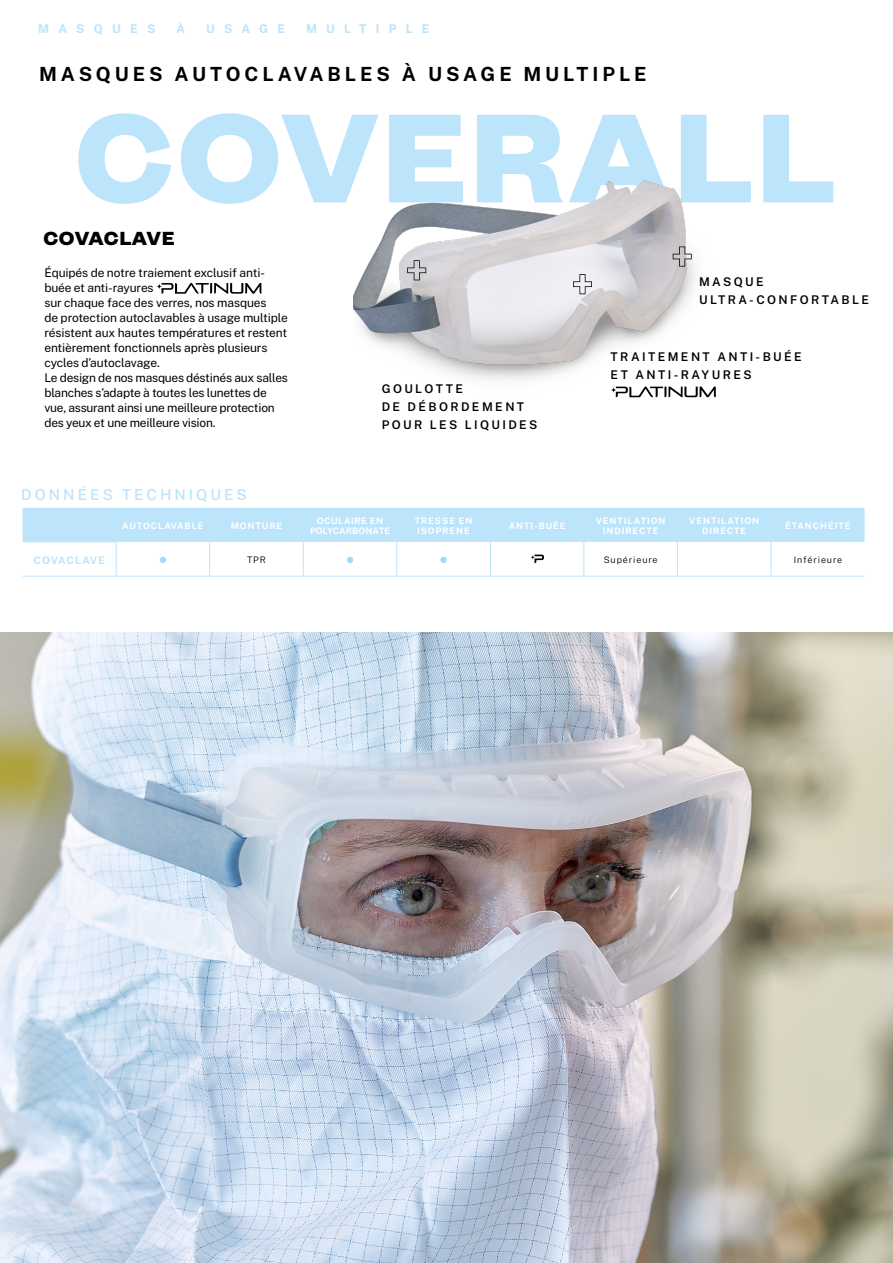
<style>
.page{position:relative;width:893px;height:1263px;background:#fff}
.page>*{position:absolute;margin:0;border:0;box-sizing:border-box;transform-origin:0 0}
.t1{font:900 120px "Mint Grotesk V1.1";letter-spacing:.02em;color:#bce4fa}
.t2{font:700 19.5px "Public Sans";letter-spacing:.2em;color:#000}
.t3{font:900 18px "Mint Grotesk V1.1";letter-spacing:.015em;color:#000}
.t4{font:500 15px "Public Sans";letter-spacing:.2em;color:#bce4fa}
.t5{font:12px/15px "Public Sans";letter-spacing:-.02em;color:#000}
.t6{font:600 12px/18px "Public Sans";letter-spacing:.2em;color:#000}
.t7{font:700 12px "Public Sans";letter-spacing:.77em;color:#bce4fa}
.t8{font:700 10.5px "Public Sans";letter-spacing:.09em;color:#bce4fa}
.t9{font:700 9px/10.8px "Public Sans";letter-spacing:.1em;color:#fff;text-align:center}
.t10{font:700 9px/10.8px "Public Sans";letter-spacing:.01em;color:#fff;text-align:center}
.t11{font:300 9px "Public Sans";letter-spacing:.1em;color:#000}
</style>
<div class="page">
<img style="left:354px;top:180px;width:362px;height:207px">
<img style="left:0;top:632px;width:893px;height:631px">
<svg style="left:673px;top:246px;width:19px;height:21px"></svg>
<svg style="left:407px;top:260px;width:19px;height:20px"></svg>
<svg style="left:611px;top:387px;width:105px;height:11px"></svg>
<svg style="left:573px;top:274px;width:19px;height:20px"></svg>
<svg style="left:156px;top:283px;width:105px;height:11px"></svg>
<div style="left:23px;top:508px;width:841px;height:34px;background:#bce4fa"></div>
<hr style="left:116px;top:542px;width:1px;height:34px;background:#bce4fa">
<hr style="left:209px;top:542px;width:1px;height:34px;background:#bce4fa">
<hr style="left:303px;top:542px;width:1px;height:34px;background:#bce4fa">
<hr style="left:396px;top:542px;width:1px;height:34px;background:#bce4fa">
<hr style="left:490px;top:542px;width:1px;height:34px;background:#bce4fa">
<hr style="left:583px;top:542px;width:1px;height:34px;background:#bce4fa">
<hr style="left:677px;top:542px;width:1px;height:34px;background:#bce4fa">
<hr style="left:771px;top:542px;width:1px;height:34px;background:#bce4fa">
<hr style="left:116px;top:576px;width:94px;height:1px;background:#bce4fa">
<hr style="left:210px;top:576px;width:93px;height:1px;background:#bce4fa">
<hr style="left:303px;top:576px;width:94px;height:1px;background:#bce4fa">
<hr style="left:397px;top:576px;width:93px;height:1px;background:#bce4fa">
<hr style="left:490px;top:576px;width:94px;height:1px;background:#bce4fa">
<hr style="left:584px;top:576px;width:93px;height:1px;background:#bce4fa">
<hr style="left:677px;top:576px;width:94px;height:1px;background:#bce4fa">
<hr style="left:771px;top:576px;width:93px;height:1px;background:#bce4fa">
<hr style="left:23px;top:541px;width:94px;height:1px;background:#bce4fa">
<hr style="left:23px;top:576px;width:93px;height:1px;background:#bce4fa">
<svg style="left:160px;top:557px;width:6px;height:6px"></svg>
<svg style="left:347px;top:557px;width:6px;height:6px"></svg>
<div style="left:440px;top:557px;width:7px;height:6px;background:#a4dbf8;border-radius:50%"></div>
<svg style="left:530px;top:555px;width:14px;height:8px"></svg>
<p class="t7" style="left:38px;top:20px;width:119px">MASQUES</p>
<p class="t7" style="left:176px;top:20px;width:10px">À</p>
<p class="t7" style="left:206px;top:20px;width:80px">USAGE</p>
<p class="t7" style="left:306px;top:20px;width:125px">MULTIPLE</p>
<h2 class="t2" style="left:39px;top:60px;width:609px">MASQUES AUTOCLAVABLES À USAGE MULTIPLE</h2>
<h1 class="t1" style="left:75px;top:84px;width:762px">COVERALL</h1>
<h3 class="t3" style="left:43px;top:228px;width:133px">COVACLAVE</h3>
<p class="t6" style="left:699px;top:271px;width:171px">MASQUE<br>ULTRA-CONFORTABLE</p>
<p class="t5" style="left:44px;top:264px;width:245px">Équipés de notre traiement exclusif anti&shy;buée et anti-rayures<br>sur chaque face des verres, nos masques<br>de protection autoclavables à usage multiple résistent aux hautes températures et restent entièrement fonctionnels après plusieurs cycles d’autoclavage.<br>Le design de nos masques déstinés aux salles blanches s’adapte à toutes les lunettes de vue, assurant ainsi une meilleure protection des yeux et une meilleure vision.</p>
<p class="t6" style="left:611px;top:346px;width:193px">TRAITEMENT ANTI-BUÉE<br>ET ANTI-RAYURES</p>
<p class="t6" style="left:382px;top:379px;width:157px">GOULOTTE<br>DE DÉBORDEMENT<br>POUR LES LIQUIDES</p>
<p class="t4" style="left:21px;top:484px;width:227px">DONNÉES TECHNIQUES</p>
<p class="t9" style="left:122px;top:520px;width:83px">AUTOCLAVABLE</p>
<p class="t9" style="left:231px;top:520px;width:53px">MONTURE</p>
<p class="t10" style="left:310px;top:514px;width:82px">OCULAIRE EN<br>POLYCARBONATE</p>
<p class="t9" style="left:415px;top:514px;width:59px;text-align:left">TRESSE EN<br>ISOPRENE</p>
<p class="t9" style="left:509px;top:520px;width:58px">ANTI-BUÉE</p>
<p class="t9" style="left:596px;top:514px;width:71px">VENTILATION<br>INDIRECTE</p>
<p class="t9" style="left:689px;top:514px;width:71px">VENTILATION<br>DIRECTE</p>
<p class="t9" style="left:785px;top:520px;width:67px">ÉTANCHÉITÉ</p>
<p class="t8" style="left:33px;top:552px;width:73px">COVACLAVE</p>
<p class="t11" style="left:247px;top:553px;width:20px">TPR</p>
<p class="t11" style="left:604px;top:553px;width:55px">Supérieure</p>
<p class="t11" style="left:794px;top:553px;width:50px">Inférieure</p>
</div>
